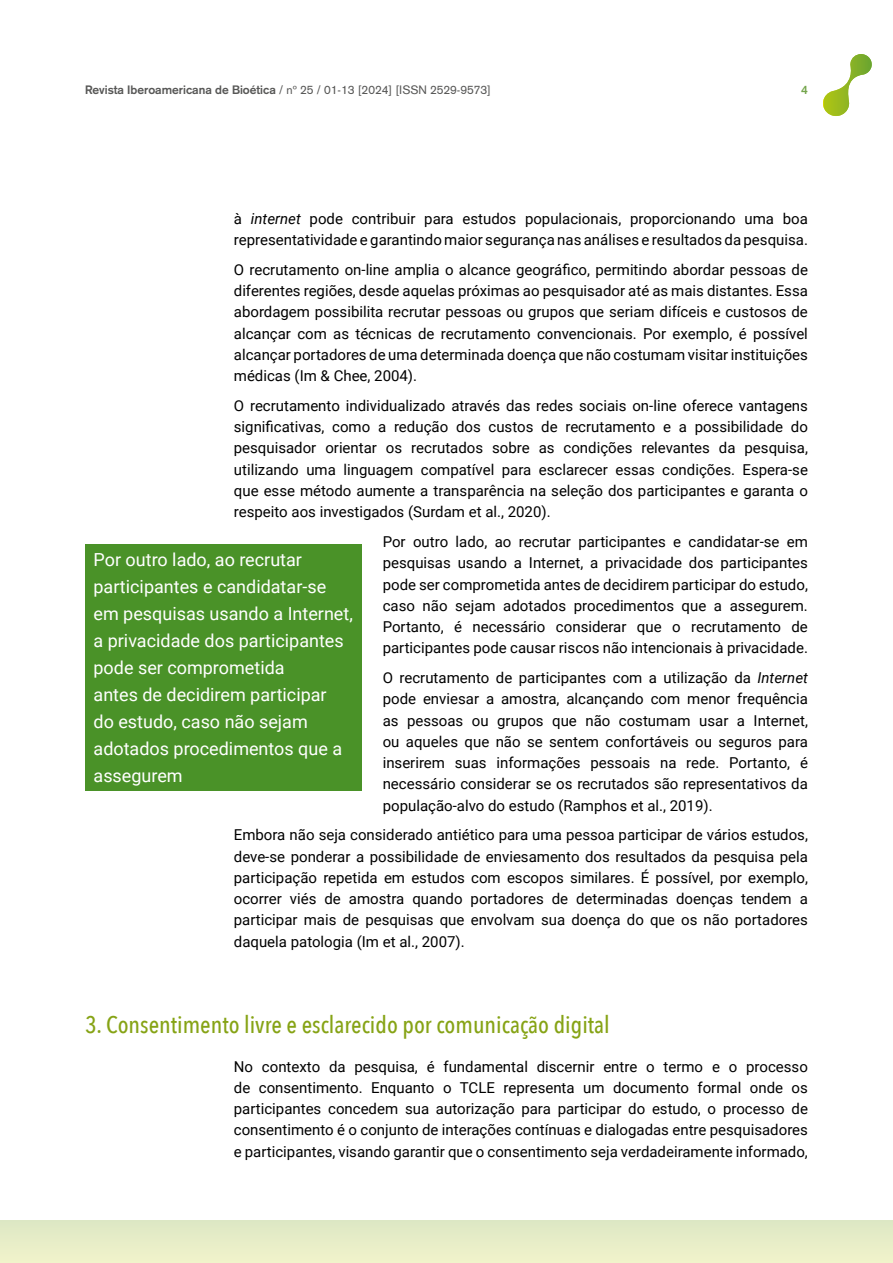
<style>
.page{position:relative;width:893px;height:1263px;background:#fff}
.page>*{position:absolute;margin:0;border:0;box-sizing:border-box;transform-origin:0 0}
.t1{font:500 24px "Avenir Next Condensed";color:#86a315}
.t2{font:18px/27px "Roboto";color:#fff}
.t3{font:15px/21.3px "Roboto";color:#000;text-align:justify}
.t4{font:12px "Akzidenz Grotesk";color:#575756}
.t5{font:700 12px "Akzidenz Grotesk";color:#74a54c}
.s1{font-weight:700}
.s2{font-style:italic}
</style>
<div class="page">
<div style="left:0;top:1220px;width:893px;height:43px;background:#e7edc8"></div>
<svg style="left:823px;top:54px;width:49px;height:62px"></svg>
<div style="left:85px;top:544px;width:276px;height:247px;background:#4a9228"></div>
<p class="t4" style="left:85px;top:83px;width:407px"><span class="s1">Revista Iberoamericana de Bioética</span> / nº 25 / 01-13 [2024] [ISSN 2529-9573]</p>
<p class="t5" style="left:801px;top:83px;width:8px">4</p>
<p class="t3" style="left:234px;top:207px;width:576px">à <span class="s2">internet</span> pode contribuir para estudos populacionais, proporcionando uma boa representatividade e garantindo maior segurança nas análises e resultados da pesquisa.</p>
<p class="t3" style="left:234px;top:258px;width:576px">O recrutamento on-line amplia o alcance geográfico, permitindo abordar pessoas de diferentes regiões, desde aquelas próximas ao pesquisador até as mais distantes. Essa abordagem possibilita recrutar pessoas ou grupos que seriam difíceis e custosos de alcançar com as técnicas de recrutamento convencionais. Por exemplo, é possível alcançar portadores de uma determinada doença que não costumam visitar instituições médicas (Im &amp; Chee, 2004).</p>
<p class="t3" style="left:234px;top:394px;width:576px">O recrutamento individualizado através das redes sociais on-line oferece vantagens significativas, como a redução dos custos de recrutamento e a possibilidade do pesquisador orientar os recrutados sobre as condições relevantes da pesquisa, utilizando uma linguagem compatível para esclarecer essas condições. Espera-se que esse método aumente a transparência na seleção dos participantes e garanta o respeito aos investigados (Surdam et al., 2020).</p>
<p class="t3" style="left:383px;top:530px;width:427px">Por outro lado, ao recrutar participantes e candidatar-se em pesquisas usando a Internet, a privacidade dos participantes pode ser comprometida antes de decidirem participar do estudo, caso não sejam adotados procedimentos que a assegurem.<br>Portanto, é necessário considerar que o recrutamento de participantes pode causar riscos não intencionais à privacidade.</p>
<p class="t3" style="left:383px;top:666px;width:427px">O recrutamento de participantes com a utilização da <span class="s2">Internet </span>pode enviesar a amostra, alcançando com menor frequência as pessoas ou grupos que não costumam usar a Internet, ou aqueles que não se sentem confortáveis ou seguros para inserirem suas informações pessoais na rede. Portanto, é necessário considerar se os recrutados são representativos da população-alvo do estudo (Ramphos et al., 2019).</p>
<p class="t3" style="left:234px;top:824px;width:576px">Embora não seja considerado antiético para uma pessoa participar de vários estudos, deve-se ponderar a possibilidade de enviesamento dos resultados da pesquisa pela participação repetida em estudos com escopos similares. É possível, por exemplo, ocorrer viés de amostra quando portadores de determinadas doenças tendem a participar mais de pesquisas que envolvam sua doença do que os não portadores daquela patologia (Im et al., 2007).</p>
<p class="t2" style="left:94px;top:546px;width:261px">Por outro lado, ao recrutar participantes e candidatar-se em pesquisas usando a Internet, a privacidade dos participantes pode ser comprometida<br>antes de decidirem participar<br>do estudo, caso não sejam adotados procedimentos que a assegurem</p>
<h1 class="t1" style="left:85px;top:1010px;width:526px">3. Consentimento livre e esclarecido por comunicação digital</h1>
<p class="t3" style="left:234px;top:1055px;width:576px">No contexto da pesquisa, é fundamental discernir entre o termo e o processo de consentimento. Enquanto o TCLE representa um documento formal onde os participantes concedem sua autorização para participar do estudo, o processo de consentimento é o conjunto de interações contínuas e dialogadas entre pesquisadores e participantes, visando garantir que o consentimento seja verdadeiramente informado,</p>
</div>
